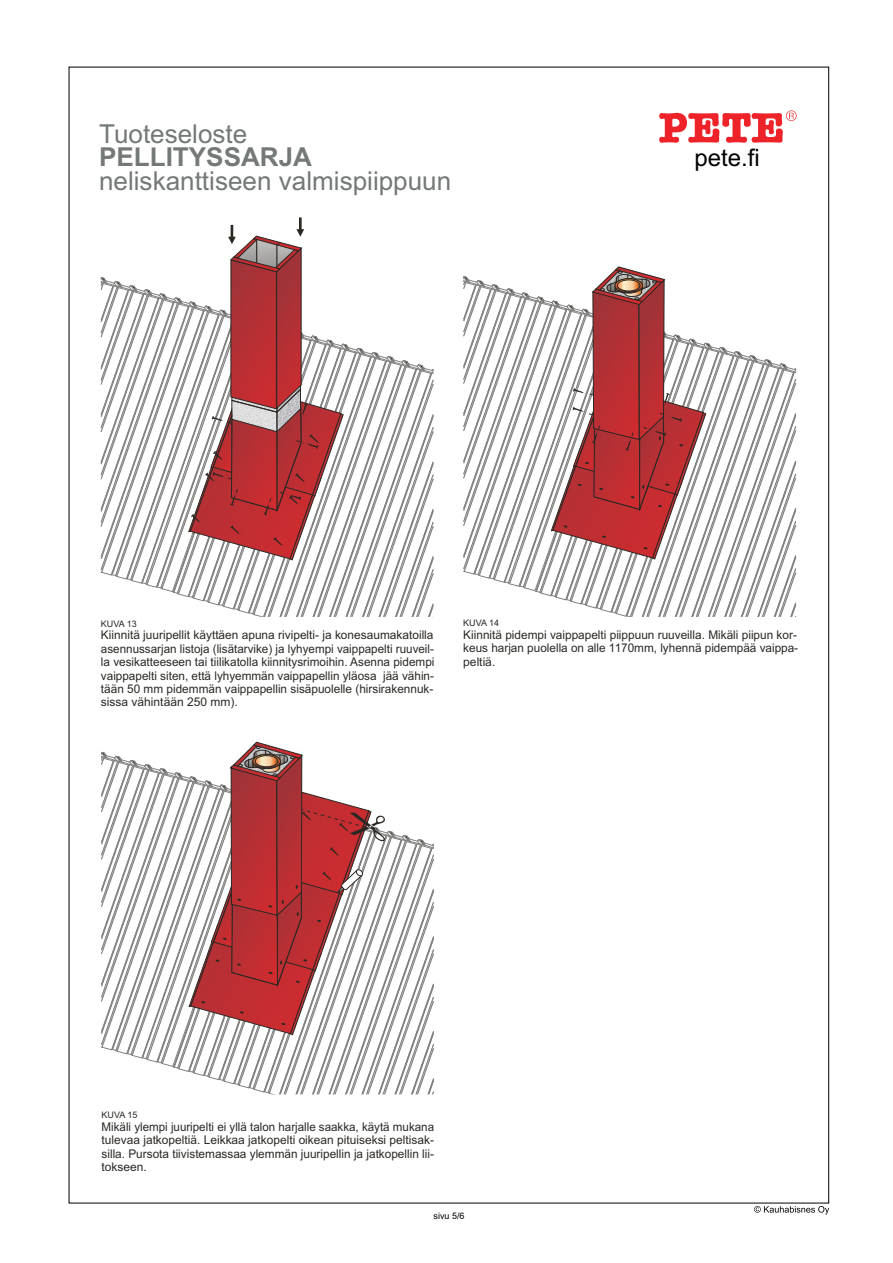
<style>
.page{position:relative;width:893px;height:1263px;background:#fff}
.page>*{position:absolute;margin:0;border:0;box-sizing:border-box;transform-origin:0 0}
.t1{font:26.1px "Arial";color:#747878}
.t2{font:700 26.1px "Arial";color:#747878}
.t3{font:24px "Arial";color:#000}
.t4{font:12px/13.4px "Arial";color:#2b2824;text-align:justify}
.t5{font:12px/13.4px "Arial";color:#2b2824;text-align:justify;scale:.96 1}
.t6{font:9px "Arial";color:#2b2824}
.t7{font:9px "Arial";color:#000}
</style>
<div class="page">
<svg style="left:659px;top:110px;width:137px;height:33px"></svg>
<svg style="left:754px;top:1206px;width:75px;height:8px"></svg>
<svg style="left:100px;top:217px;width:334px;height:400px"></svg>
<svg style="left:463px;top:266px;width:333px;height:351px"></svg>
<svg style="left:101px;top:742px;width:333px;height:353px"></svg>
<h1 class="t1" style="left:99px;top:118px;width:150px">Tuoteseloste</h1>
<h1 class="t2" style="left:99px;top:148px;width:214px">PELLITYSSARJA</h1>
<h1 class="t1" style="left:99px;top:166px;width:354px">neliskanttiseen valmispiippuun</h1>
<h2 class="t3" style="left:694px;top:144px;width:67px">pete.fi</h2>
<p class="t6" style="left:101px;top:618px;width:37px">KUVA 13</p>
<p class="t4" style="left:101px;top:629px;width:335px">Kiinnitä juuripellit käyttäen apuna rivipelti- ja konesaumakatoilla asennussarjan listoja (lisätarvike) ja lyhyempi vaippapelti ruuveil&shy;la vesikatteeseen tai tiilikatolla kiinnitysrimoihin. Asenna pidempi vaippapelti siten, että lyhyemmän vaippapellin yläosa jää vähin&shy;tään 50 mm pidemmän vaippapellin sisäpuolelle (hirsirakennuk&shy;sissa vähintään 250 mm).</p>
<p class="t6" style="left:463px;top:618px;width:37px">KUVA 14</p>
<p class="t4" style="left:463px;top:628px;width:336px">Kiinnitä pidempi vaippapelti piippuun ruuveilla. Mikäli piipun kor&shy;keus harjan puolella on alle 1170mm, lyhennä pidempää vaippa&shy;peltiä.</p>
<p class="t6" style="left:102px;top:1110px;width:37px">KUVA 15</p>
<p class="t5" style="left:102px;top:1120px;width:348px">Mikäli ylempi juuripelti ei yllä talon harjalle saakka, käytä mukana tulevaa jatkopeltiä. Leikkaa jatkopelti oikean pituiseksi peltisak&shy;silla. Pursota tiivistemassaa ylemmän juuripellin ja jatkopellin lii&shy;tokseen.</p>
<p class="t7" style="left:434px;top:1211px;width:33px">sivu 5/6</p>
</div>
